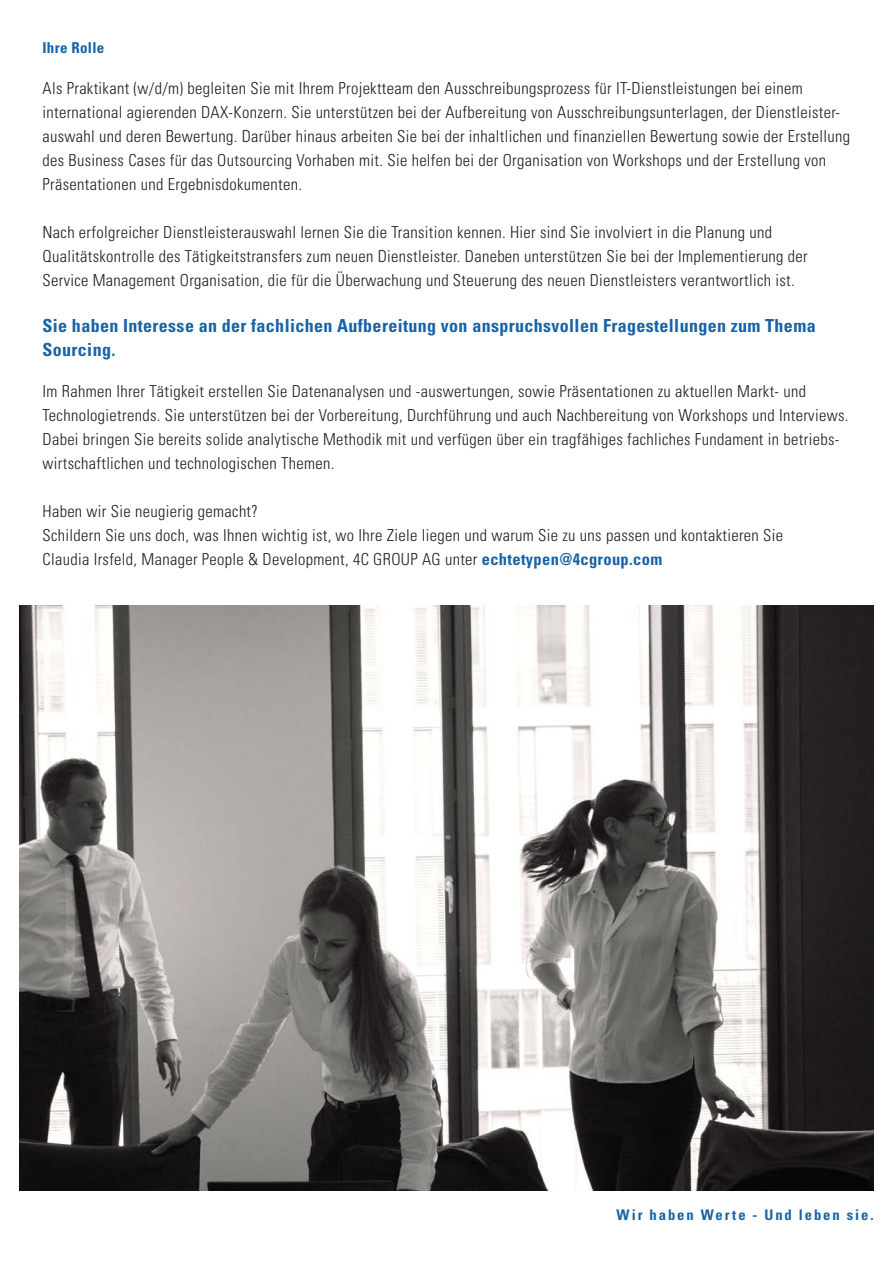
<style>
.page{position:relative;width:893px;height:1263px;background:#fff}
.page>*{position:absolute;margin:0;border:0;box-sizing:border-box;transform-origin:0 0}
.ZÜ_Praktikanten{font:700 condensed 18px/24px "Univers LT Std";letter-spacing:.02em;color:#1863a5}
.Text_Praktikanten{font:300 condensed 16.5px/24px "Univers LT Std";letter-spacing:.02em;color:#231f20}
.Zwischenüberschrift{font:700 condensed 15px "Univers LT Std";letter-spacing:.02em;color:#1863a5}
.t1{font:700 condensed 14.7px "Univers LT Std";letter-spacing:.135em;color:#1863a5}
.s1{font-weight:700;color:#1863a5}
</style>
<div class="page">
<img style="left:19px;top:606px;width:855px;height:585px">
<p class="Zwischenüberschrift" style="left:43px;top:39px;width:63px">Ihre Rolle</p>
<p class="Text_Praktikanten" style="left:43px;top:77px;width:809px">Als Praktikant (w/d/m) begleiten Sie mit Ihrem Projektteam den Ausschreibungsprozess für IT-Dienstleistungen bei einem international agierenden DAX-Konzern. Sie unterstützen bei der Aufbereitung von Ausschreibungsunterlagen, der Dienstleister&shy;auswahl und deren Bewertung. Darüber hinaus arbeiten Sie bei der inhaltlichen und finanziellen Bewertung sowie der Erstellung des Business Cases für das Outsourcing Vorhaben mit. Sie helfen bei der Organisation von Workshops und der Erstellung von Präsentationen und Ergebnisdokumenten.</p>
<p class="Text_Praktikanten" style="left:43px;top:221px;width:767px">Nach erfolgreicher Dienstleisterauswahl lernen Sie die Transition kennen. Hier sind Sie involviert in die Planung und<br>Qualitätskontrolle des Tätigkeitstransfers zum neuen Dienstleister. Daneben unterstützen Sie bei der Implementierung der<br>Service Management Organisation, die für die Überwachung und Steuerung des neuen Dienstleisters verantwortlich ist.</p>
<p class="ZÜ_Praktikanten" style="left:43px;top:313px;width:775px">Sie haben Interesse an der fachlichen Aufbereitung von anspruchsvollen Fragestellungen zum Thema<br>Sourcing.</p>
<p class="Text_Praktikanten" style="left:43px;top:379px;width:807px">Im Rahmen Ihrer Tätigkeit erstellen Sie Datenanalysen und -auswertungen, sowie Präsentationen zu aktuellen Markt- und Technologietrends. Sie unterstützen bei der Vorbereitung, Durchführung und auch Nachbereitung von Workshops und Interviews.<br>Dabei bringen Sie bereits solide analytische Methodik mit und verfügen über ein tragfähiges fachliches Fundament in betriebs&shy;wirtschaftlichen und technologischen Themen.</p>
<p class="Text_Praktikanten" style="left:43px;top:499px;width:217px">Haben wir Sie neugierig gemacht?</p>
<p class="Text_Praktikanten" style="left:43px;top:523px;width:742px">Schildern Sie uns doch, was Ihnen wichtig ist, wo Ihre Ziele liegen und warum Sie zu uns passen und kontaktieren Sie<br>Claudia Irsfeld, Manager People &amp; Development, 4C GROUP AG unter <span class="s1">echtetypen@4cgroup.com</span></p>
<p class="t1" style="left:617px;top:1206px;width:259px">Wir haben Werte - Und leben sie.</p>
</div>
